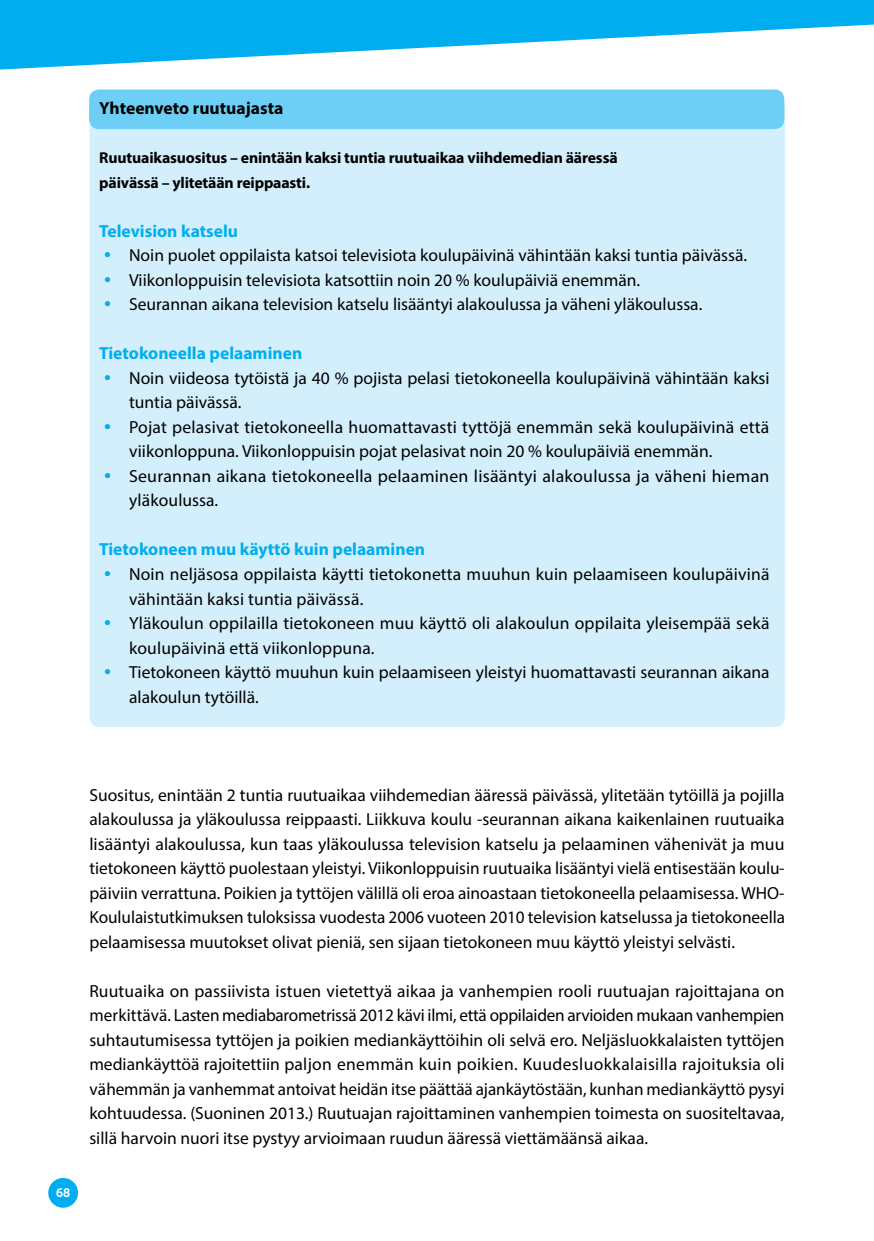
<style>
.page{position:relative;width:874px;height:1241px;background:#fff}
.page>*{position:absolute;margin:0;border:0;box-sizing:border-box;transform-origin:0 0}
.t1{font:17.5px/24.5px "Myriad Pro";color:#000}
.t2{font:700 17.5px "Myriad Pro";color:#00aeef}
.t3{font:700 17.5px "Myriad Pro";color:#000}
.t4{font:700 15.75px/24.5px "Myriad Pro";letter-spacing:-.01em;color:#000}
.t5{font:12.25px "Museo 700";color:#fff}
.s1{font-size:24.5px;color:#00aeef}
</style>
<div class="page">
<div style="left:90px;top:96px;width:694px;height:631px;background:#d4effc;border-radius:10px"></div>
<div style="left:89px;top:89px;width:695px;height:40px;background:#6dcff6;border-radius:10px"></div>
<svg style="left:0;top:0;width:873px;height:70px;fill:#00aeef"></svg>
<div style="left:48px;top:1177px;width:30px;height:30px;background:#00aeef;border-radius:50%"></div>
<p class="t3" style="left:99px;top:97px;width:185px">Yhteenveto ruutuajasta</p>
<p class="t4" style="left:99px;top:145px;width:519px">Ruutuaikasuositus – enintään kaksi tuntia ruutuaikaa viihdemedian ääressä päivässä – ylitetään reippaasti.</p>
<p class="t2" style="left:99px;top:219px;width:140px">Television katselu</p>
<p class="t1" style="left:104px;top:243px;width:644px"><span class="s1">•</span> Noin puolet oppilaista katsoi televisiota koulupäivinä vähintään kaksi tuntia päivässä.</p>
<p class="t1" style="left:104px;top:267px;width:537px"><span class="s1">•</span> Viikonloppuisin televisiota katsottiin noin 20 % koulupäiviä enemmän.</p>
<p class="t1" style="left:104px;top:292px;width:599px"><span class="s1">•</span> Seurannan aikana television katselu lisääntyi alakoulussa ja väheni yläkoulussa.</p>
<p class="t2" style="left:99px;top:342px;width:204px">Tietokoneella pelaaminen</p>
<p class="t1" style="left:129px;top:365px;width:641px;text-indent:-25px"><span class="s1">•</span> Noin viideosa tytöistä ja 40 % pojista pelasi tietokoneella koulupäivinä vähintään kaksi tuntia päivässä.</p>
<p class="t1" style="left:129px;top:414px;width:641px;text-indent:-25px"><span class="s1">•</span> Pojat pelasivat tietokoneella huomattavasti tyttöjä enemmän sekä koulupäivinä että viikonloppuna. Viikonloppuisin pojat pelasivat noin 20 % koulupäiviä enemmän.</p>
<p class="t1" style="left:129px;top:463px;width:641px;text-indent:-25px"><span class="s1">•</span> Seurannan aikana tietokoneella pelaaminen lisääntyi alakoulussa ja väheni hieman yläkoulussa.</p>
<p class="t2" style="left:99px;top:538px;width:327px">Tietokoneen muu käyttö kuin pelaaminen</p>
<p class="t1" style="left:129px;top:561px;width:641px;text-indent:-25px"><span class="s1">•</span> Noin neljäsosa oppilaista käytti tietokonetta muuhun kuin pelaamiseen koulupäivinä vähintään kaksi tuntia päivässä.</p>
<p class="t1" style="left:129px;top:610px;width:641px;text-indent:-25px"><span class="s1">•</span> Yläkoulun oppilailla tietokoneen muu käyttö oli alakoulun oppilaita yleisempää sekä koulupäivinä että viikonloppuna.</p>
<p class="t1" style="left:129px;top:659px;width:641px;text-indent:-25px"><span class="s1">•</span> Tietokoneen käyttö muuhun kuin pelaamiseen yleistyi huomattavasti seurannan aikana alakoulun tytöillä.</p>
<p class="t5" style="left:56px;top:1185px;width:16px">68</p>
<p class="t1" style="left:89px;top:782px;width:696px;text-align:justify">Suositus, enintään 2 tuntia ruutuaikaa viihdemedian ääressä päivässä, ylitetään tytöillä ja pojilla alakoulussa ja yläkoulussa reippaasti. Liikkuva koulu -seurannan aikana kaikenlainen ruutuaika lisääntyi alakoulussa, kun taas yläkoulussa television katselu ja pelaaminen vähenivät ja muu tietokoneen käyttö puolestaan yleistyi. Viikonloppuisin ruutuaika lisääntyi vielä entisestään koulu&shy;päiviin verrattuna. Poikien ja tyttöjen välillä oli eroa ainoastaan tietokoneella pelaamisessa. WHO-Koululaistutkimuksen tuloksissa vuodesta 2006 vuoteen 2010 television katselussa ja tietokoneella pelaamisessa muutokset olivat pieniä, sen sijaan tietokoneen muu käyttö yleistyi selvästi.</p>
<p class="t1" style="left:89px;top:978px;width:696px;text-align:justify">Ruutuaika on passiivista istuen vietettyä aikaa ja vanhempien rooli ruutuajan rajoittajana on merkittävä. Lasten mediabarometrissä 2012 kävi ilmi, että oppilaiden arvioiden mukaan vanhempien suhtautumisessa tyttöjen ja poikien mediankäyttöihin oli selvä ero. Neljäsluokkalaisten tyttöjen mediankäyttöä rajoitettiin paljon enemmän kuin poikien. Kuudesluokkalaisilla rajoituksia oli vähemmän ja vanhemmat antoivat heidän itse päättää ajankäytöstään, kunhan mediankäyttö pysyi kohtuudessa. (Suoninen 2013.) Ruutuajan rajoittaminen vanhempien toimesta on suositeltavaa, sillä harvoin nuori itse pystyy arvioimaan ruudun ääressä viettämäänsä aikaa.</p>
</div>
